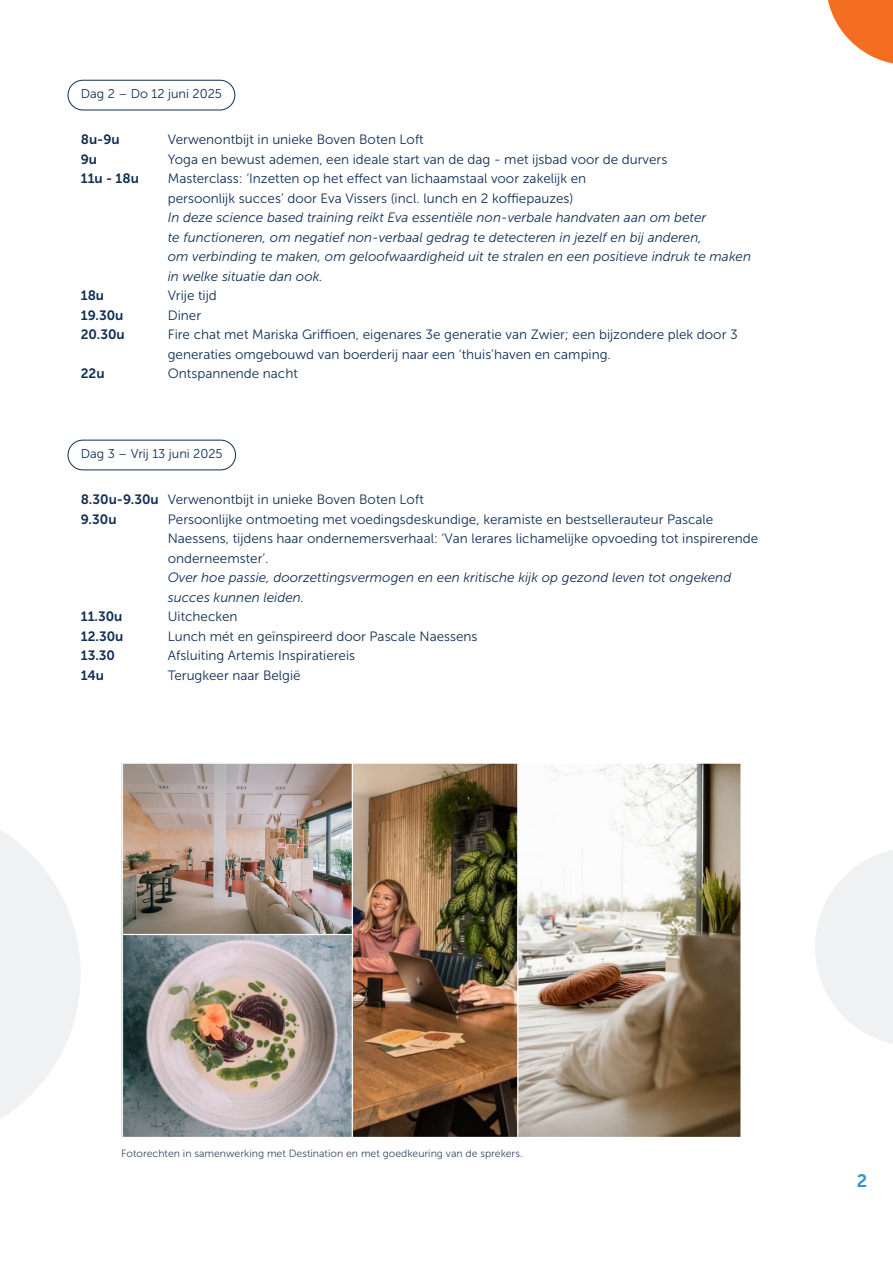
<style>
.page{position:relative;width:893px;height:1263px;background:#fff}
.page>*{position:absolute;margin:0;border:0;box-sizing:border-box;transform-origin:0 0}
.t1{font:18px "Museo Sans 700";color:#2e96d3}
.body_blauw_9{font:13.5px/19.5px "Museo Sans 300";color:#102f54}
.body_blauw_9-2{font:italic 13.5px/19.5px "Museo Sans 300";color:#102f54}
.body_blauw_9-3{font:13.5px "Museo Sans 700";color:#102f54}
.knop_witte_baluw_blauw_kader{font:12.75px "Museo Sans 300";color:#102f54}
.mini_tekst{font:10.5px "Museo Sans 300";color:#3a496a}
.s1{font-family:"Museo Sans 700"}
</style>
<div class="page">
<svg style="left:0;top:830px;width:81px;height:289px"></svg>
<svg style="left:815px;top:850px;width:78px;height:193px"></svg>
<svg style="left:828px;top:0;width:65px;height:64px"></svg>
<div style="left:68px;top:80px;width:167px;height:30px;border:1px solid #102f54;border-radius:15px"></div>
<div style="left:68px;top:440px;width:168px;height:30px;border:1px solid #102f54;border-radius:15px"></div>
<img style="left:121px;top:763px;width:620px;height:375px">
<p class="knop_witte_baluw_blauw_kader" style="left:81px;top:87px;width:143px">Dag 2 – Do 12 juni 2025</p>
<p class="body_blauw_9-3" style="left:81px;top:132px;width:41px">8u-9u</p>
<p class="body_blauw_9" style="left:168px;top:130px;width:258px">Verwenontbijt in unieke Boven Boten Loft</p>
<p class="body_blauw_9-3" style="left:81px;top:152px;width:18px">9u</p>
<p class="body_blauw_9" style="left:168px;top:149px;width:501px">Yoga en bewust ademen, een ideale start van de dag - met ijsbad voor de durvers</p>
<p class="body_blauw_9-3" style="left:81px;top:171px;width:60px">11u - 18u</p>
<p class="body_blauw_9" style="left:168px;top:169px;width:420px">Masterclass: ‘Inzetten op het effect van lichaamstaal voor zakelijk en persoonlijk succes’ door Eva Vissers (incl. lunch en 2 koffiepauzes)</p>
<p class="body_blauw_9-2" style="left:168px;top:208px;width:585px">In deze science based training reikt Eva essentiële non-verbale handvaten aan om beter<br>te functioneren, om negatief non-verbaal gedrag te detecteren in jezelf en bij anderen,<br>om verbinding te maken, om geloofwaardigheid uit te stralen en een positieve indruk te maken in welke situatie dan ook.</p>
<p class="body_blauw_9-3" style="left:81px;top:288px;width:25px">18u</p>
<p class="body_blauw_9" style="left:168px;top:286px;width:51px">Vrije tijd</p>
<p class="body_blauw_9-3" style="left:81px;top:308px;width:44px">19.30u</p>
<p class="body_blauw_9" style="left:168px;top:305px;width:35px">Diner</p>
<p class="body_blauw_9-3" style="left:81px;top:327px;width:46px">20.30u</p>
<p class="body_blauw_9" style="left:168px;top:325px;width:571px">Fire chat met Mariska Griffioen, eigenares 3e generatie van Zwier; een bijzondere plek door 3 generaties omgebouwd van boerderij naar een ‘thuis’haven en camping.</p>
<p class="body_blauw_9-3" style="left:81px;top:366px;width:25px">22u</p>
<p class="body_blauw_9" style="left:168px;top:364px;width:132px">Ontspannende nacht</p>
<p class="knop_witte_baluw_blauw_kader" style="left:81px;top:447px;width:143px">Dag 3 – Vrij 13 juni 2025</p>
<p class="body_blauw_9" style="left:81px;top:490px;width:345px"><span class="s1">8.30u-9.30u</span> Verwenontbijt in unieke Boven Boten Loft</p>
<p class="body_blauw_9-3" style="left:81px;top:511px;width:37px">9.30u</p>
<p class="body_blauw_9" style="left:168px;top:509px;width:592px">Persoonlijke ontmoeting met voedingsdeskundige, keramiste en bestsellerauteur Pascale<br>Naessens, tijdens haar ondernemersverhaal: ‘Van lerares lichamelijke opvoeding tot inspirerende onderneemster’.</p>
<p class="body_blauw_9-2" style="left:168px;top:568px;width:565px">Over hoe passie, doorzettingsvermogen en een kritische kijk op gezond leven tot ongekend succes kunnen leiden.</p>
<p class="body_blauw_9-3" style="left:81px;top:609px;width:43px">11.30u</p>
<p class="body_blauw_9" style="left:168px;top:607px;width:71px">Uitchecken</p>
<p class="body_blauw_9-3" style="left:81px;top:628px;width:44px">12.30u</p>
<p class="body_blauw_9" style="left:168px;top:626px;width:311px">Lunch mét en geïnspireerd door Pascale Naessens</p>
<p class="body_blauw_9-3" style="left:81px;top:648px;width:36px">13.30</p>
<p class="body_blauw_9" style="left:168px;top:646px;width:189px">Afsluiting Artemis Inspiratiereis</p>
<p class="body_blauw_9-3" style="left:81px;top:667px;width:25px">14u</p>
<p class="body_blauw_9" style="left:168px;top:665px;width:134px">Terugkeer naar België</p>
<p class="mini_tekst" style="left:121px;top:1148px;width:403px">Fotorechten in samenwerking met Destination en met goedkeuring van de sprekers.</p>
<h1 class="t1" style="left:857px;top:1171px;width:12px">2</h1>
</div>
